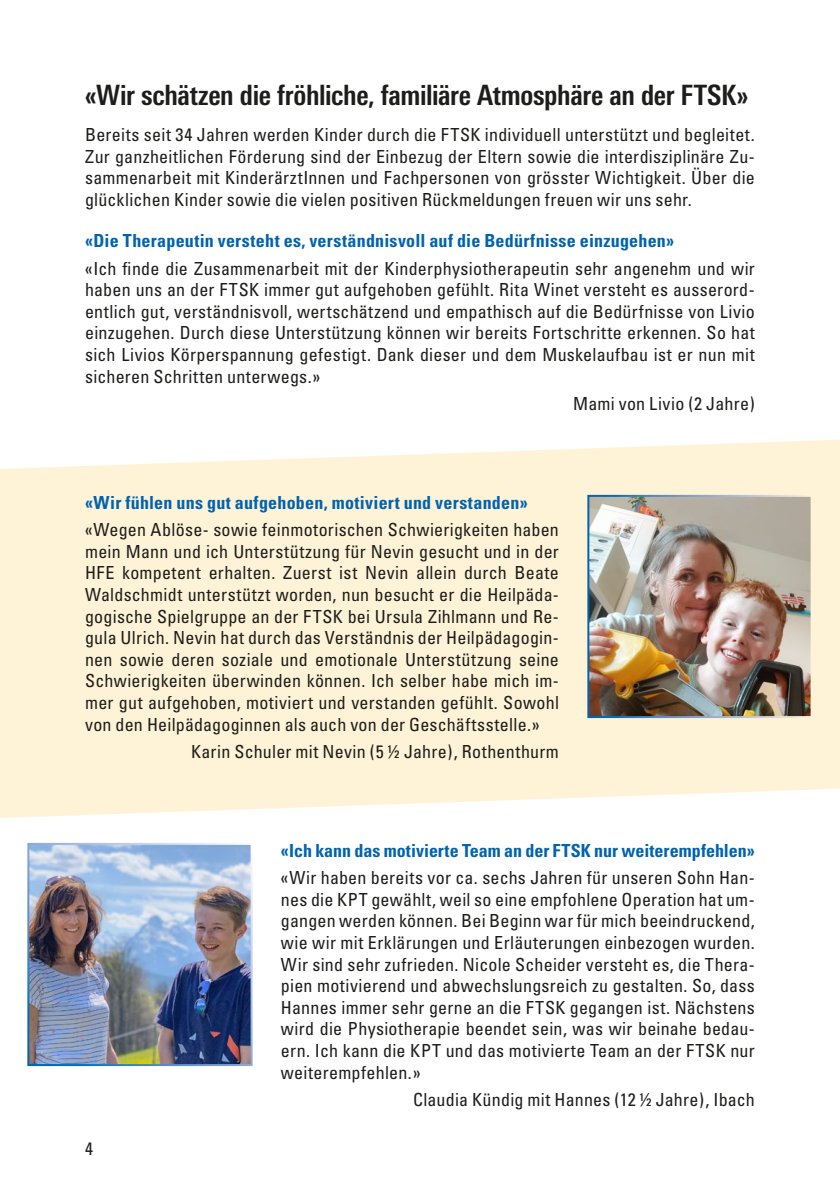
<style>
.page{position:relative;width:840px;height:1191px;background:#fff}
.page>*{position:absolute;margin:0;border:0;box-sizing:border-box;transform-origin:0 0}
.t1{font:700 condensed 28px "Linotype Univers";letter-spacing:-.015em;color:#1d1d1b}
.t2{font:condensed 18px/21.6px "Univers";letter-spacing:.01em;color:#1d1d1b;text-align:justify}
.t3{font:700 condensed 18px "Univers";letter-spacing:.01em;color:#0063af}
</style>
<div class="page">
<svg style="left:0;top:439px;width:839px;height:379px;background:#fef4da"></svg>
<img style="left:590px;top:498px;width:219px;height:217px">
<div style="left:587px;top:495px;width:225px;height:223px;border:2px solid #fff"></div>
<img style="left:30px;top:846px;width:219px;height:217px">
<div style="left:27px;top:843px;width:225px;height:223px;border:2px solid #fff"></div>
<h1 class="t1" style="left:85px;top:79px;width:664px">«Wir schätzen die fröhliche, familiäre Atmosphäre an der FTSK»</h1>
<p class="t2" style="left:85px;top:124px;width:670px">Bereits seit 34 Jahren werden Kinder durch die FTSK individuell unterstützt und begleitet.<br>Zur ganzheitlichen Förderung sind der Einbezug der Eltern sowie die interdisziplinäre Zu&shy;sammenarbeit mit KinderärztInnen und Fachpersonen von grösster Wichtigkeit. Über die glücklichen Kinder sowie die vielen positiven Rückmeldungen freuen wir uns sehr.</p>
<p class="t3" style="left:85px;top:230px;width:590px">«Die Therapeutin versteht es, verständnisvoll auf die Bedürfnisse einzugehen»</p>
<p class="t2" style="left:85px;top:257px;width:671px">«Ich finde die Zusammenarbeit mit der Kinderphysiotherapeutin sehr angenehm und wir haben uns an der FTSK immer gut aufgehoben gefühlt. Rita Winet versteht es ausserord&shy;entlich gut, verständnisvoll, wertschätzend und empathisch auf die Bedürfnisse von Livio einzugehen. Durch diese Unterstützung können wir bereits Fortschritte erkennen. So hat sich Livios Körperspannung gefestigt. Dank dieser und dem Muskelaufbau ist er nun mit sicheren Schritten unterwegs.»</p>
<p class="t2" style="left:572px;top:392px;width:183px">Mami von Livio (2 Jahre)</p>
<p class="t3" style="left:85px;top:491px;width:444px">«Wir fühlen uns gut aufgehoben, motiviert und verstanden»</p>
<p class="t2" style="left:85px;top:519px;width:475px">«Wegen Ablöse- sowie feinmotorischen Schwierigkeiten haben mein Mann und ich Unterstützung für Nevin gesucht und in der HFE kompetent erhalten. Zuerst ist Nevin allein durch Beate Waldschmidt unterstützt worden, nun besucht er die Heilpäda&shy;gogische Spielgruppe an der FTSK bei Ursula Zihlmann und Re&shy;gula Ulrich. Nevin hat durch das Verständnis der Heilpädagogin&shy;nen sowie deren soziale und emotionale Unterstützung seine Schwierigkeiten überwinden können. Ich selber habe mich im&shy;mer gut aufgehoben, motiviert und verstanden gefühlt. Sowohl von den Heilpädagoginnen als auch von der Geschäftsstelle.»</p>
<p class="t2" style="left:191px;top:740px;width:369px">Karin Schuler mit Nevin (5 ½ Jahre), Rothenthurm</p>
<p class="t2" style="left:85px;top:1137px;width:9px">4</p>
<p class="t3" style="left:281px;top:839px;width:475px">«Ich kann das motivierte Team an der FTSK nur weiterempfehlen»</p>
<p class="t2" style="left:281px;top:866px;width:475px">«Wir haben bereits vor ca. sechs Jahren für unseren Sohn Han&shy;nes die KPT gewählt, weil so eine empfohlene Operation hat um&shy;gangen werden können. Bei Beginn war für mich beeindruckend, wie wir mit Erklärungen und Erläuterungen einbezogen wurden.<br>Wir sind sehr zufrieden. Nicole Scheider versteht es, die Thera&shy;pien motivierend und abwechslungsreich zu gestalten. So, dass Hannes immer sehr gerne an die FTSK gegangen ist. Nächstens wird die Physiotherapie beendet sein, was wir beinahe bedau&shy;ern. Ich kann die KPT und das motivierte Team an der FTSK nur weiterempfehlen.»</p>
<p class="t2" style="left:413px;top:1088px;width:343px">Claudia Kündig mit Hannes (12 ½ Jahre), Ibach</p>
</div>
